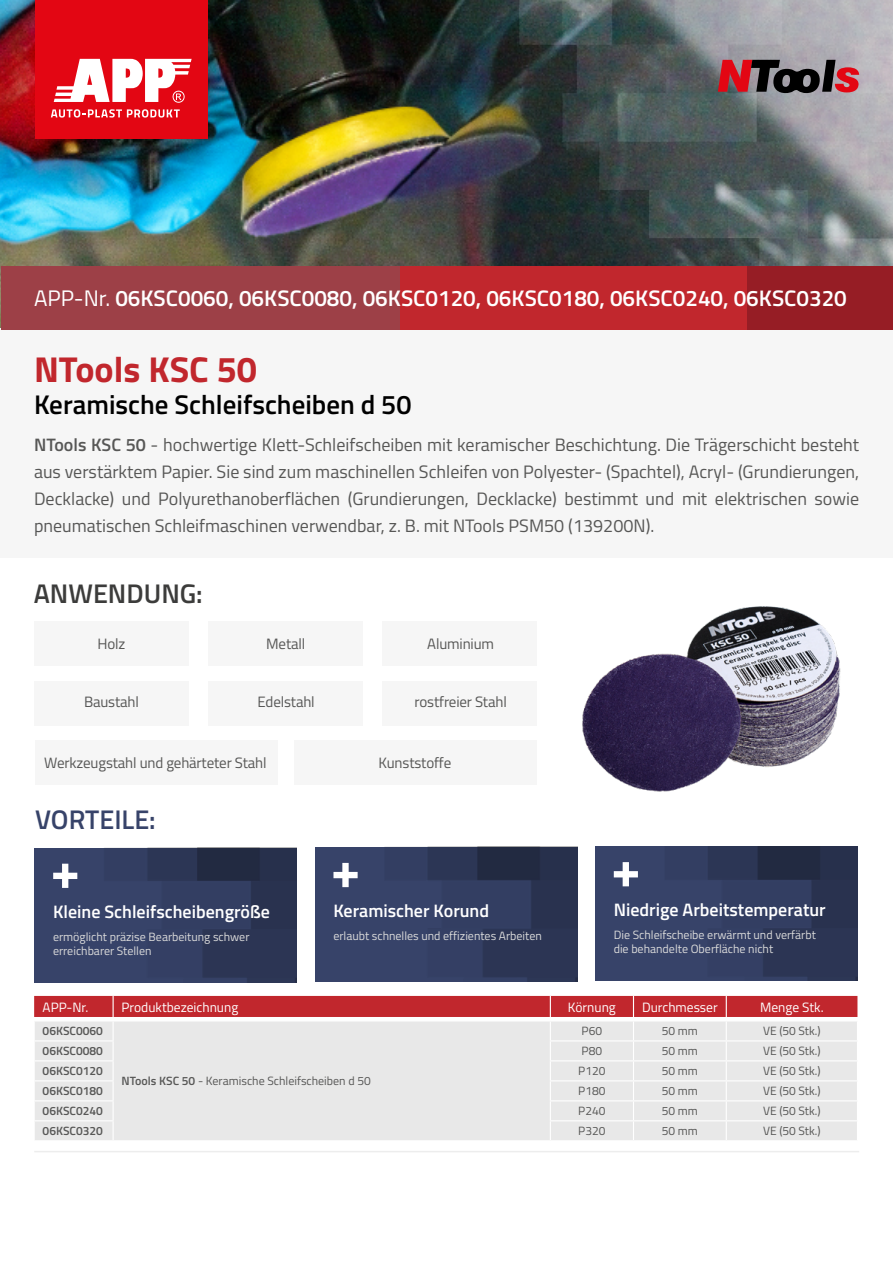
<style>
.page{position:relative;width:893px;height:1263px;background:#fff}
.page>*{position:absolute;margin:0;border:0;box-sizing:border-box;transform-origin:0 0}
.t1{font:700 36px "Titillium";color:#c1272d}
.t2{font:600 27px "Titillium";color:#000}
.t3{font:600 27px "Titillium";color:#3c3c3b}
.t4{font:600 27px "Titillium";color:#374369}
.t5{font:600 22.5px "Titillium";color:#fff}
.t6{font:18px/27px "Titillium";color:#575756;text-align:justify}
.t7{font:600 18px "Titillium";color:#fff}
.t8{font:15px "Titillium";letter-spacing:-.01em;color:#575756}
.t9{font:13.5px "Titillium";color:#fff}
.t10{font:12px/14.4px "Titillium";color:#dadada}
.t11{font:12px "Titillium";color:#575756}
.t12{font:600 12px "Titillium";color:#575756}
.s1{font-weight:400}
.s2{font-weight:600}
</style>
<div class="page">
<div style="left:0;top:320px;width:893px;height:238px;background:#f6f6f6"></div>
<img style="left:0;top:0;width:345px;height:328px">
<img style="left:345px;top:0;width:548px;height:266px">
<img style="left:315px;top:847px;width:262px;height:134px">
<svg style="left:333px;top:863px;width:25px;height:24px"></svg>
<hr style="left:34px;top:1151px;width:825px;height:1px;background:#ededed">
<div style="left:35px;top:0;width:172px;height:139px;background:#e30613"></div>
<svg style="left:51px;top:109px;width:129px;height:9px"></svg>
<svg style="left:54px;top:59px;width:138px;height:44px"></svg>
<div style="left:728px;top:266px;width:97px;height:64px;background:#961d25"></div>
<div style="left:399px;top:266px;width:348px;height:64px;background:#c1272d"></div>
<div style="left:1px;top:266px;width:399px;height:64px;background:#9d4047"></div>
<div style="left:823px;top:266px;width:70px;height:64px;background:#961d25"></div>
<svg style="left:34px;top:996px;width:824px;height:144px;background:#e3cdce"></svg>
<img style="left:35px;top:848px;width:262px;height:134px">
<svg style="left:53px;top:864px;width:24px;height:24px"></svg>
<img style="left:595px;top:846px;width:262px;height:135px">
<svg style="left:614px;top:862px;width:24px;height:24px"></svg>
<svg style="left:718px;top:60px;width:141px;height:33px;background:#7b444a"></svg>
<div style="left:35px;top:622px;width:154px;height:44px;background:#f6f6f6"></div>
<div style="left:35px;top:681px;width:154px;height:44px;background:#f6f6f6"></div>
<div style="left:209px;top:622px;width:154px;height:44px;background:#f6f6f6"></div>
<div style="left:383px;top:622px;width:154px;height:44px;background:#f6f6f6"></div>
<div style="left:209px;top:681px;width:154px;height:44px;background:#f6f6f6"></div>
<div style="left:383px;top:681px;width:154px;height:44px;background:#f6f6f6"></div>
<div style="left:35px;top:740px;width:242px;height:44px;background:#f6f6f6"></div>
<div style="left:295px;top:740px;width:242px;height:44px;background:#f6f6f6"></div>
<img style="left:582px;top:606px;width:259px;height:186px">
<p class="t5" style="left:34px;top:281px;width:814px"><span class="s1">APP-Nr.</span> 06KSC0060, 06KSC0080, 06KSC0120, 06KSC0180, 06KSC0240, 06KSC0320</p>
<h1 class="t1" style="left:34px;top:342px;width:225px">NTools KSC 50</h1>
<h2 class="t2" style="left:34px;top:385px;width:379px">Keramische Schleifscheiben d 50</h2>
<p class="t6" style="left:34px;top:430px;width:827px"><span class="s2">NTools KSC 50</span> - hochwertige Klett-Schleifscheiben mit keramischer Beschichtung. Die Trägerschicht besteht aus verstärktem Papier. Sie sind zum maschinellen Schleifen von Polyester- (Spachtel), Acryl- (Grundierungen, Decklacke) und Polyurethanoberflächen (Grundierungen, Decklacke) bestimmt und mit elektrischen sowie pneumatischen Schleifmaschinen verwendbar, z. B. mit NTools PSM50 (139200N).</p>
<h2 class="t3" style="left:34px;top:573px;width:170px">ANWENDUNG:</h2>
<p class="t8" style="left:98px;top:633px;width:29px">Holz</p>
<p class="t8" style="left:266px;top:633px;width:41px">Metall</p>
<p class="t8" style="left:427px;top:633px;width:68px">Aluminium</p>
<p class="t8" style="left:84px;top:691px;width:56px">Baustahl</p>
<p class="t8" style="left:258px;top:691px;width:59px">Edelstahl</p>
<p class="t8" style="left:415px;top:691px;width:94px">rostfreier Stahl</p>
<p class="t8" style="left:44px;top:752px;width:224px">Werkzeugstahl und gehärteter Stahl</p>
<p class="t8" style="left:379px;top:752px;width:74px">Kunststoffe</p>
<h2 class="t4" style="left:35px;top:799px;width:122px">VORTEILE:</h2>
<p class="t7" style="left:53px;top:898px;width:218px">Kleine Schleifscheibengröße</p>
<p class="t10" style="left:53px;top:928px;width:198px">ermöglicht präzise Bearbeitung schwer erreichbarer Stellen</p>
<p class="t7" style="left:333px;top:897px;width:157px">Keramischer Korund</p>
<p class="t10" style="left:333px;top:928px;width:210px">erlaubt schnelles und effizientes Arbeiten</p>
<p class="t7" style="left:614px;top:897px;width:214px">Niedrige Arbeitstemperatur</p>
<p class="t10" style="left:614px;top:927px;width:204px">Die Schleifscheibe erwärmt und verfärbt die behandelte Oberfläche nicht</p>
<p class="t9" style="left:43px;top:997px;width:47px">APP-Nr.</p>
<p class="t9" style="left:122px;top:997px;width:118px">Produktbezeichnung</p>
<p class="t9" style="left:568px;top:997px;width:49px">Körnung</p>
<p class="t9" style="left:642px;top:997px;width:77px">Durchmesser</p>
<p class="t9" style="left:760px;top:997px;width:65px">Menge Stk.</p>
<p class="t12" style="left:43px;top:1022px;width:62px">06KSC0060</p>
<p class="t11" style="left:582px;top:1022px;width:22px">P60</p>
<p class="t11" style="left:662px;top:1022px;width:38px">50 mm</p>
<p class="t11" style="left:763px;top:1022px;width:59px">VE (50 Stk.)</p>
<p class="t12" style="left:43px;top:1042px;width:62px">06KSC0080</p>
<p class="t11" style="left:582px;top:1042px;width:22px">P80</p>
<p class="t11" style="left:662px;top:1042px;width:38px">50 mm</p>
<p class="t11" style="left:763px;top:1042px;width:59px">VE (50 Stk.)</p>
<p class="t12" style="left:43px;top:1062px;width:62px">06KSC0120</p>
<p class="t11" style="left:578px;top:1062px;width:29px">P120</p>
<p class="t11" style="left:662px;top:1062px;width:38px">50 mm</p>
<p class="t11" style="left:763px;top:1062px;width:59px">VE (50 Stk.)</p>
<p class="t12" style="left:43px;top:1082px;width:62px">06KSC0180</p>
<p class="t11" style="left:578px;top:1082px;width:29px">P180</p>
<p class="t11" style="left:662px;top:1082px;width:38px">50 mm</p>
<p class="t11" style="left:763px;top:1082px;width:59px">VE (50 Stk.)</p>
<p class="t12" style="left:43px;top:1102px;width:62px">06KSC0240</p>
<p class="t11" style="left:578px;top:1102px;width:29px">P240</p>
<p class="t11" style="left:662px;top:1102px;width:38px">50 mm</p>
<p class="t11" style="left:763px;top:1102px;width:59px">VE (50 Stk.)</p>
<p class="t12" style="left:43px;top:1122px;width:62px">06KSC0320</p>
<p class="t11" style="left:578px;top:1122px;width:29px">P320</p>
<p class="t11" style="left:662px;top:1122px;width:38px">50 mm</p>
<p class="t11" style="left:763px;top:1122px;width:59px">VE (50 Stk.)</p>
<p class="t11" style="left:122px;top:1072px;width:251px"><span class="s2">NTools KSC 50</span> - Keramische Schleifscheiben d 50</p>
</div>
